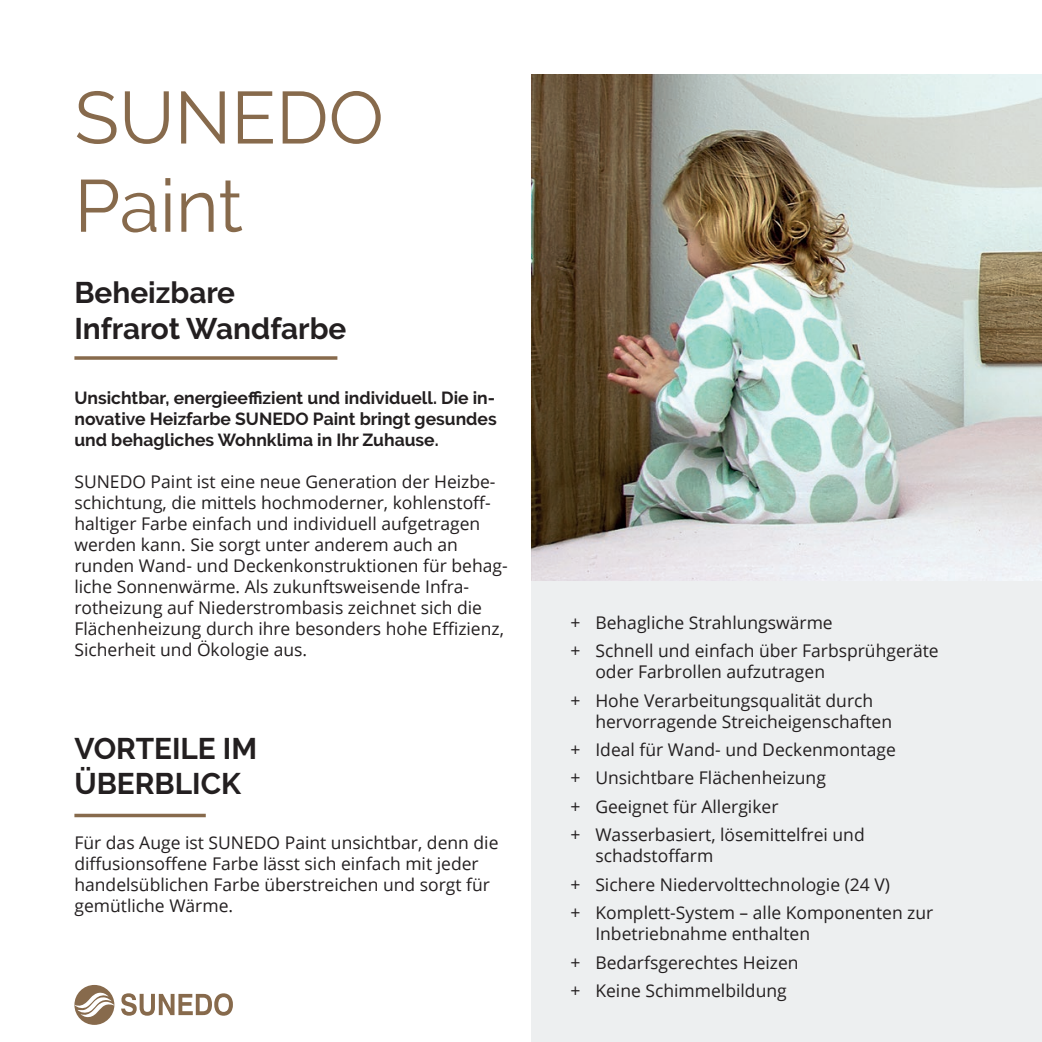
<style>
.page{position:relative;width:1042px;height:1042px;background:#fff}
.page>*{position:absolute;margin:0;border:0;box-sizing:border-box;transform-origin:0 0}
.t1{font:73.5px/88.2px "Raleway";color:#876a4c}
.t2{font:700 29.75px/35.7px "Raleway";color:#231f20}
.t3{font:17.5px/21px "Open Sans";color:#231f20}
.t4{font:700 17.5px/21px "Raleway";color:#231f20;text-align:justify}
</style>
<div class="page">
<div style="left:531px;top:580px;width:511px;height:462px;background:#edeff0"></div>
<img style="left:531px;top:74px;width:511px;height:506px">
<div style="left:74px;top:985px;width:40px;height:40px;background:#876a4c;border-radius:50%"></div>
<svg style="left:74px;top:992px;width:40px;height:25px"></svg>
<svg style="left:121px;top:993px;width:112px;height:22px"></svg>
<svg style="left:74px;top:356px;width:263px;height:4px"></svg>
<hr style="left:74px;top:814px;width:132px;height:3px;background:#876a4c">
<h1 class="t1" style="left:74px;top:73px;width:311px">SUNEDO<br>Paint</h1>
<h2 class="t2" style="left:74px;top:275px;width:273px">Beheizbare<br>Infrarot Wandfarbe</h2>
<p class="t4" style="left:74px;top:387px;width:424px">Unsichtbar, energieeffizient und individuell. Die in&shy;novative Heizfarbe SUNEDO Paint bringt gesundes und behagliches Wohnklima in Ihr Zuhause.</p>
<p class="t3" style="left:74px;top:470px;width:435px">SUNEDO Paint ist eine neue Generation der Heizbe&shy;schichtung, die mittels hochmoderner, kohlenstoff&shy;haltiger Farbe einfach und individuell aufgetragen werden kann. Sie sorgt unter anderem auch an runden Wand- und Deckenkonstruktionen für behag&shy;liche Sonnenwärme. Als zukunftsweisende Infra&shy;rotheizung auf Niederstrombasis zeichnet sich die Flächenheizung durch ihre besonders hohe Effizienz, Sicherheit und Ökologie aus.</p>
<h2 class="t2" style="left:74px;top:730px;width:184px">VORTEILE IM<br>ÜBERBLICK</h2>
<p class="t3" style="left:74px;top:832px;width:425px">Für das Auge ist SUNEDO Paint unsichtbar, denn die diffusionsoffene Farbe lässt sich einfach mit jeder handelsüblichen Farbe überstreichen und sorgt für gemütliche Wärme.</p>
<p class="t3" style="left:570px;top:608px;width:370px;line-height:28.3px">+ Behagliche Strahlungswärme<br>+ Schnell und einfach über Farbsprühgeräte</p>
<p class="t3" style="left:570px;top:657px;width:304px;line-height:28.5px;text-indent:25px">oder Farbrollen aufzutragen<br>+ Hohe Verarbeitungsqualität durch</p>
<p class="t3" style="left:570px;top:706px;width:327px;line-height:28.3px;text-indent:25px">hervorragende Streicheigenschaften + Ideal für Wand- und Deckenmontage + Unsichtbare Flächenheizung<br>+ Geeignet für Allergiker<br>+ Wasserbasiert, lösemittelfrei und</p>
<p class="t3" style="left:570px;top:841px;width:364px;line-height:28.3px;text-indent:25px">schadstoffarm<br>+ Sichere Niedervolttechnologie (24 V)<br>+ Komplett-System – alle Komponenten zur</p>
<p class="t3" style="left:570px;top:919px;width:241px;line-height:28.3px;text-indent:25px">Inbetriebnahme enthalten + Bedarfsgerechtes Heizen + Keine Schimmelbildung</p>
</div>
